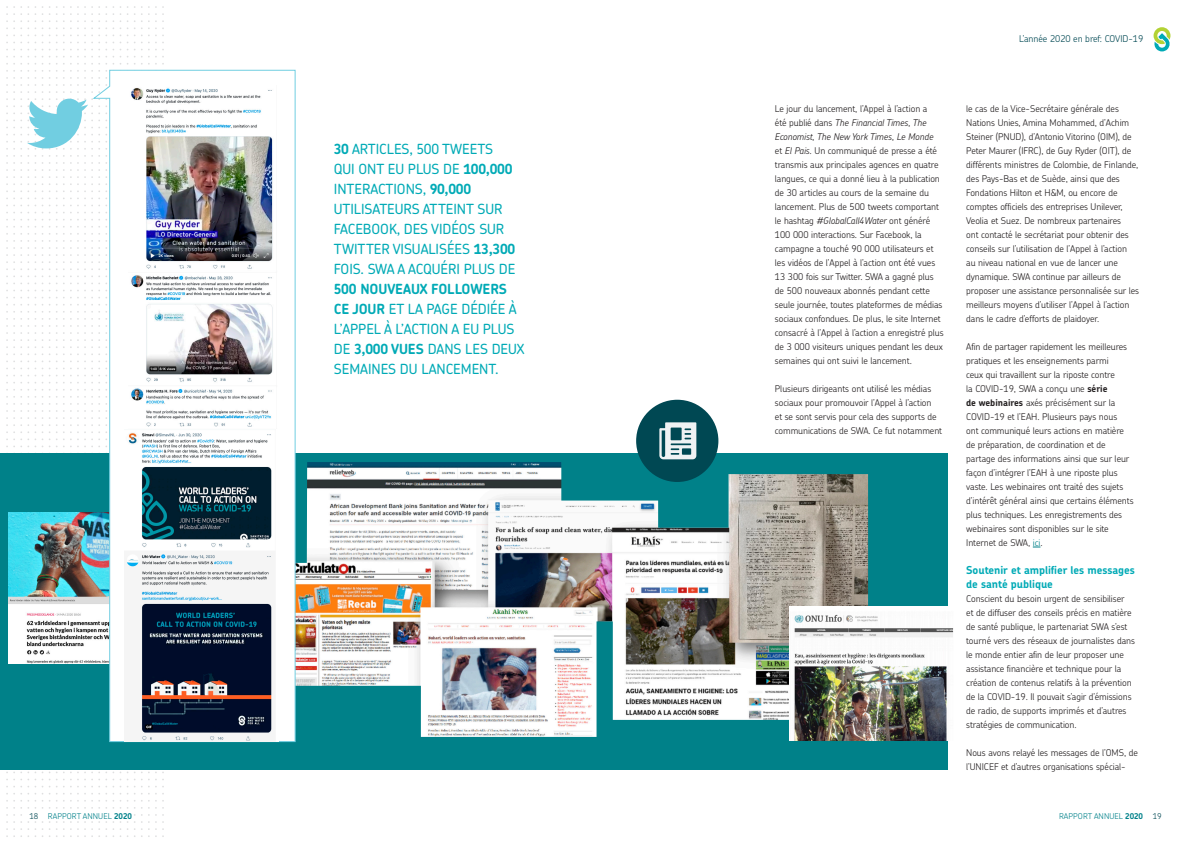
<style>
.page{position:relative;width:1191px;height:842px;background:#fff}
.page>*{position:absolute;margin:0;border:0;box-sizing:border-box;transform-origin:0 0}
._7-streamer_dun{font:500 14px/20px "Chevin Pro";letter-spacing:-.005em;color:#00aab6}
._5-tussenkopje{font:700 11px/14px "Chevin Pro";letter-spacing:-.005em;color:#00aab6}
._4-Brood_Chevin_Ligh{font:300 9.3px/14px "Chevin Pro";letter-spacing:-.005em;color:#231f20}
._0-Chapter{font:300 9.3px "Chevin Pro";letter-spacing:-.005em;color:#004853}
.t1{font:300 8px "Chevin Pro";letter-spacing:.01em;color:#00818a}
.s1{font-weight:700}
.s2{font-style:italic}
.s3{color:#008189}
.s4{color:#004853}
</style>
<div class="page">
<svg style="left:6px;top:6px;width:23px;height:23px"></svg>
<svg style="left:56px;top:6px;width:51px;height:23px"></svg>
<svg style="left:141px;top:6px;width:23px;height:23px"></svg>
<svg style="left:56px;top:35px;width:51px;height:1px"></svg>
<svg style="left:56px;top:42px;width:51px;height:1px"></svg>
<svg style="left:56px;top:49px;width:51px;height:1px"></svg>
<svg style="left:91px;top:56px;width:16px;height:9px"></svg>
<svg style="left:141px;top:56px;width:23px;height:9px"></svg>
<svg style="left:6px;top:226px;width:23px;height:51px"></svg>
<svg style="left:35px;top:226px;width:1px;height:51px"></svg>
<svg style="left:42px;top:226px;width:1px;height:51px"></svg>
<svg style="left:49px;top:226px;width:1px;height:51px"></svg>
<svg style="left:56px;top:226px;width:30px;height:51px"></svg>
<svg style="left:6px;top:304px;width:23px;height:51px"></svg>
<svg style="left:35px;top:304px;width:1px;height:51px"></svg>
<svg style="left:42px;top:304px;width:1px;height:51px"></svg>
<svg style="left:49px;top:304px;width:1px;height:51px"></svg>
<svg style="left:56px;top:304px;width:30px;height:51px"></svg>
<svg style="left:6px;top:389px;width:23px;height:51px"></svg>
<svg style="left:35px;top:389px;width:1px;height:51px"></svg>
<svg style="left:42px;top:389px;width:1px;height:51px"></svg>
<svg style="left:49px;top:389px;width:1px;height:51px"></svg>
<svg style="left:56px;top:389px;width:30px;height:51px"></svg>
<svg style="left:6px;top:453px;width:23px;height:1px"></svg>
<svg style="left:56px;top:453px;width:35px;height:1px"></svg>
<svg style="left:56px;top:771px;width:51px;height:2px"></svg>
<svg style="left:56px;top:779px;width:51px;height:1px"></svg>
<svg style="left:56px;top:786px;width:51px;height:1px"></svg>
<svg style="left:56px;top:793px;width:51px;height:1px"></svg>
<svg style="left:6px;top:800px;width:23px;height:37px"></svg>
<svg style="left:56px;top:800px;width:51px;height:37px"></svg>
<svg style="left:134px;top:800px;width:1px;height:37px"></svg>
<svg style="left:141px;top:800px;width:23px;height:37px"></svg>
<div style="left:0;top:454px;width:947px;height:316px;background:#008189"></div>
<img style="left:9px;top:512px;width:82px;height:152px">
<img style="left:296px;top:462px;width:572px;height:275px">
<svg style="left:91px;top:69px;width:205px;height:673px"></svg>
<img style="left:129px;top:85px;width:148px;height:344px">
<svg style="left:6px;top:56px;width:82px;height:136px"></svg>
<img style="left:125px;top:429px;width:154px;height:312px">
<img style="left:789px;top:607px;width:164px;height:133px">
<div style="left:26px;top:813px;width:103px;height:7px;background:#fff"></div>
<svg style="left:1153px;top:27px;width:17px;height:24px"></svg>
<div style="left:636px;top:400px;width:82px;height:82px;background:#004853;border-radius:50%"></div>
<svg style="left:659px;top:422px;width:37px;height:37px"></svg>
<p class="_7-streamer_dun" style="left:334px;top:139px;width:192px"><span class="s1">30</span> ARTICLES, 500 TWEETS<br>QUI ONT EU PLUS DE <span class="s1">100,000<br></span>INTERACTIONS, <span class="s1">90,000<br></span>UTILISATEURS ATTEINT SUR<br>FACEBOOK, DES VIDÉOS SUR<br>TWITTER VISUALISÉES <span class="s1">13,300<br></span>FOIS. SWA A ACQUÉRI PLUS DE<br><span class="s1">500 NOUVEAUX FOLLOWERS<br>CE JOUR</span> ET LA PAGE DÉDIÉE À<br>L’APPEL À L’ACTION A EU PLUS<br>DE <span class="s1">3,000 VUES</span> DANS LES DEUX<br>SEMAINES DU LANCEMENT.</p>
<p class="_0-Chapter" style="left:1019px;top:32px;width:126px">L’année 2020 en bref: COVID-19</p>
<p class="_4-Brood_Chevin_Ligh" style="left:775px;top:101px;width:170px">Le jour du lancement, l’Appel à l’action a<br>été publié dans <span class="s2">The Financial Times, The Economist, The New York Times, Le Monde<br></span>et <span class="s2">El Pais.</span> Un communiqué de presse a été transmis aux principales agences en quatre langues, ce qui a donné lieu à la publication de 30 articles au cours de la semaine du lancement. Plus de 500 tweets comportant le hashtag <span class="s2">#GlobalCall4Water</span> ont généré 100 000 interactions. Sur Facebook, la campagne a touché 90 000 utilisateurs et les vidéos de l’Appel à l’action ont été vues 13 300 fois sur Twitter. SWA a gagné plus de 500 nouveaux abonnés pendant cette seule journée, toutes plateformes de médias sociaux confondues. De plus, le site Internet consacré à l’Appel à l’action a enregistré plus de 3 000 visiteurs uniques pendant les deux semaines qui ont suivi le lancement.</p>
<p class="_4-Brood_Chevin_Ligh" style="left:775px;top:381px;width:169px">Plusieurs dirigeants ont utilisé les médias sociaux pour promouvoir l’Appel à l’action<br>et se sont servis pour cela des supports de communications de SWA. Ce fut notamment</p>
<p class="_4-Brood_Chevin_Ligh" style="left:966px;top:101px;width:174px">le cas de la Vice-Secrétaire générale des Nations Unies, Amina Mohammed, d’Achim Steiner (PNUD), d’Antonio Vitorino (OIM), de Peter Maurer (IFRC), de Guy Ryder (OIT), de différents ministres de Colombie, de Finlande, des Pays-Bas et de Suède, ainsi que des Fondations Hilton et H&amp;M, ou encore de comptes officiels des entreprises Unilever, Veolia et Suez. De nombreux partenaires<br>ont contacté le secrétariat pour obtenir des conseils sur l’utilisation de l’Appel à l’action<br>au niveau national en vue de lancer une dynamique. SWA continue par ailleurs de proposer une assistance personnalisée sur les meilleurs moyens d’utiliser l’Appel à l’action dans le cadre d’efforts de plaidoyer.</p>
<p class="_4-Brood_Chevin_Ligh" style="left:966px;top:339px;width:169px">Afin de partager rapidement les meilleures pratiques et les enseignements parmi<br>ceux qui travaillent sur la riposte contre<br>la COVID-19, SWA a conçu une <span class="s1">série<br>de webinaires</span> axés précisément sur la COVID-19 et l’EAH. Plusieurs pays nous<br>ont communiqué leurs actions en matière de préparation, de coordination et de partage des informations ainsi que sur leur façon d’intégrer l’EAH à une riposte plus vaste. Les webinaires ont traité des sujets d’intérêt général ainsi que certains éléments plus techniques. Les enregistrements des webinaires sont disponibles sur le site Internet de SWA, <span class="s3">ici</span>.</p>
<p class="_5-tussenkopje" style="left:966px;top:563px;width:170px">Soutenir et amplifier les messages de santé publique</p>
<p class="_4-Brood_Chevin_Ligh" style="left:966px;top:591px;width:170px">Conscient du besoin urgent de sensibiliser<br>et de diffuser des conseils précis en matière de santé publique, le partenariat SWA s’est tourné vers des réseaux de journalistes dans le monde entier afin de leur proposer une assistance financière et technique pour la création de contenus relatifs à la prévention de la COVID-19. Il pouvait s’agir d’émissions de radio, de supports imprimés et d’autres stratégies de communication.</p>
<p class="_4-Brood_Chevin_Ligh" style="left:966px;top:745px;width:173px">Nous avons relayé les messages de l’OMS, de l’UNICEF et d’autres organisations spécial-</p>
<p class="t1" style="left:29px;top:810px;width:104px"><span class="s4">18</span> RAPPORT ANNUEL <span class="s1">2020</span></p>
<p class="t1" style="left:1059px;top:810px;width:104px">RAPPORT ANNUEL <span class="s1">2020</span> <span class="s4">19</span></p>
</div>
